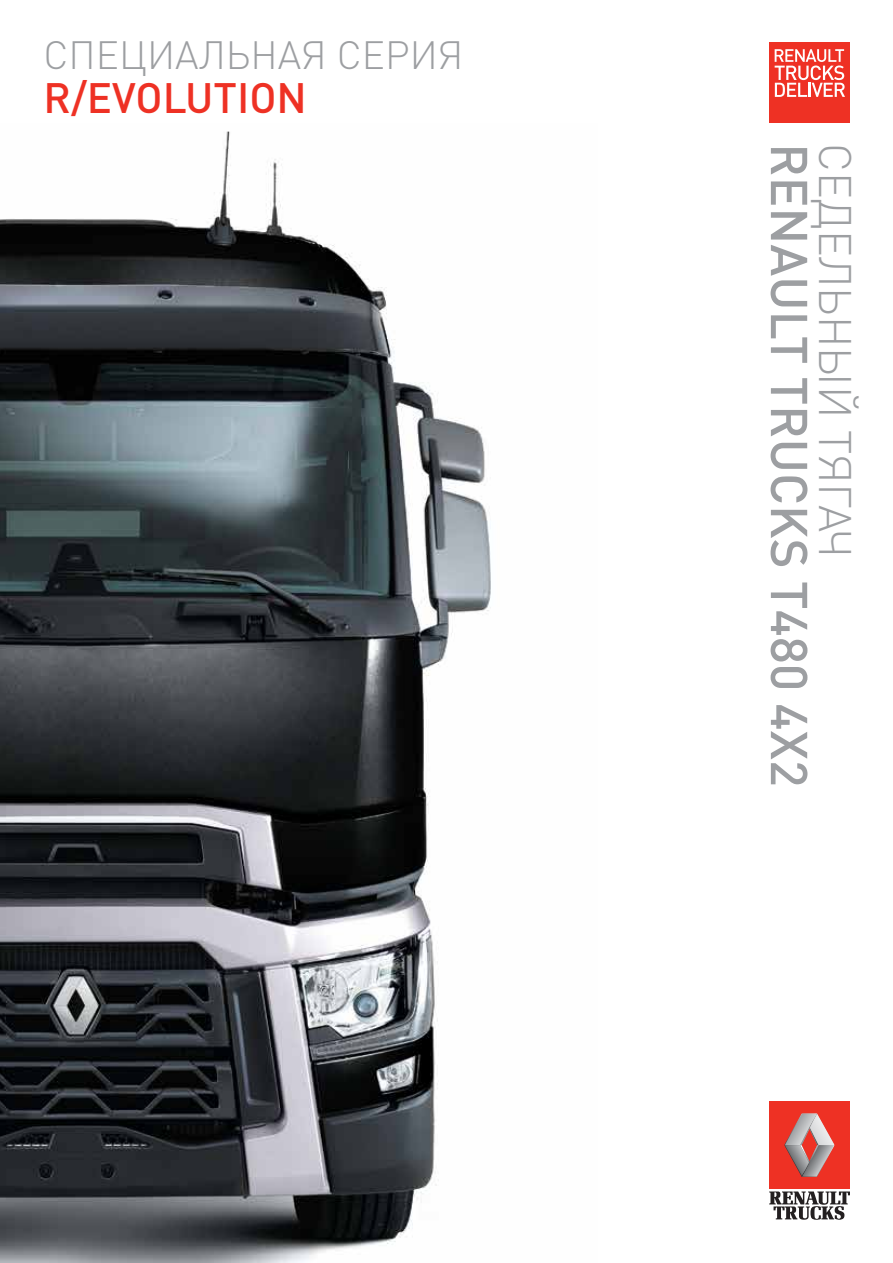
<style>
.page{position:relative;width:893px;height:1263px;background:#fff}
.page>*{position:absolute;margin:0;border:0;box-sizing:border-box;transform-origin:0 0}
.t1{font:500 51px "DIN Pro";color:#9d9fa2}
.t2{font:300 45px "DIN Pro";color:#9d9fa2}
.t3{font:500 42px "DIN Pro";color:#ee3124}
.t4{font:300 39px "DIN Pro";color:#9d9fa2}
</style>
<div class="page">
<img style="left:0;top:131px;width:491px;height:1132px">
<div style="left:769px;top:42px;width:81px;height:81px;background:#ee3124"></div>
<svg style="left:775px;top:49px;width:70px;height:48px"></svg>
<div style="left:769px;top:1101px;width:81px;height:88px;background:#ee3124"></div>
<svg style="left:769px;top:1191px;width:81px;height:29px"></svg>
<svg style="left:784px;top:1113px;width:50px;height:64px"></svg>
<p class="t4" style="left:44px;top:25px;width:421px">СПЕЦИАЛЬНАЯ СЕРИЯ</p>
<p class="t3" style="left:44px;top:63px;width:265px">R/EVOLUTION</p>
<p class="t1" style="left:831px;top:143px;width:645px;rotate:90deg">RENAULT TRUCKS T480 4X2</p>
<p class="t2" style="left:870px;top:143px;width:416px;rotate:90deg">СЕДЕЛЬНЫЙ ТЯГАЧ</p>
</div>
